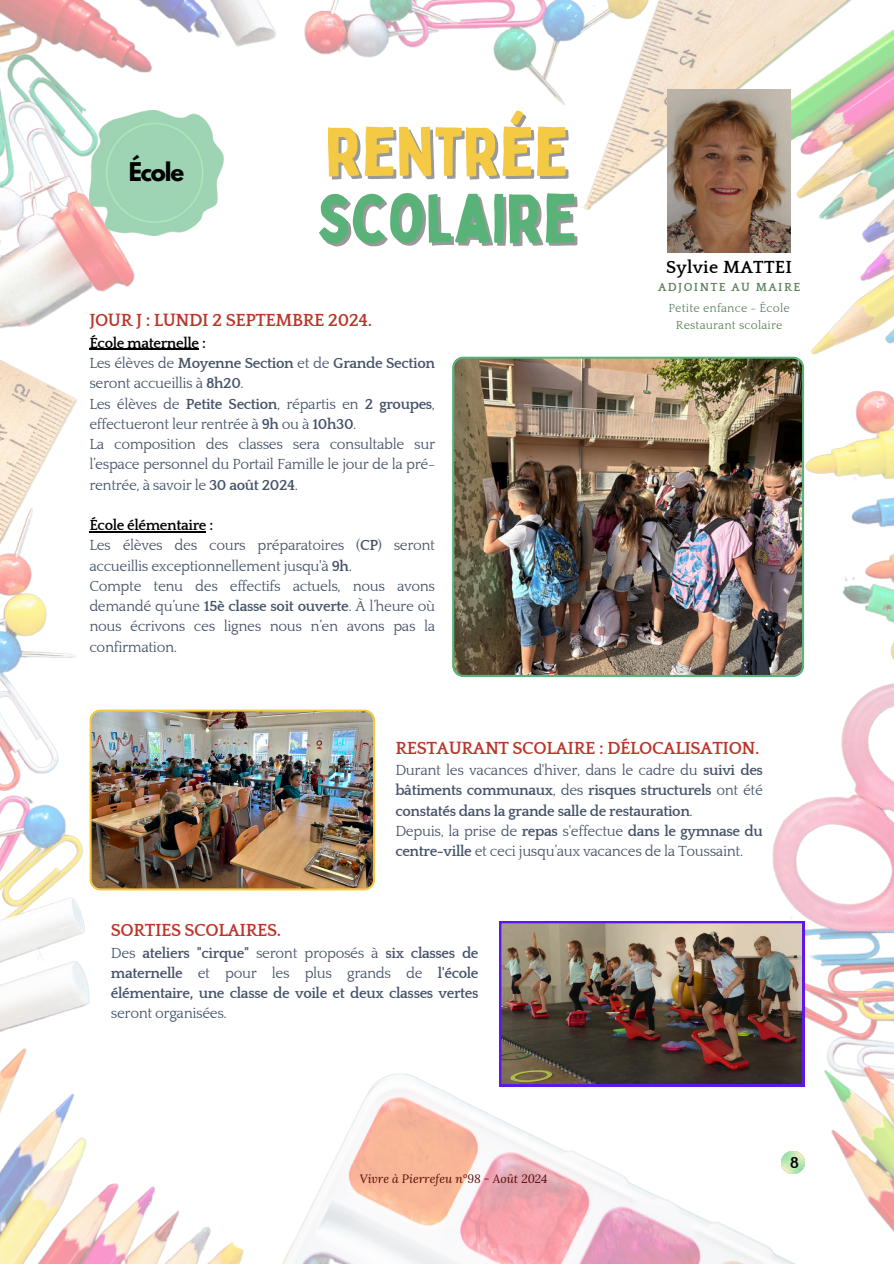
<style>
.page{position:relative;width:894px;height:1264px;background:#fff}
.page>*{position:absolute;margin:0;border:0;box-sizing:border-box;transform-origin:0 0}
.t1{font:67.5px "Bobby Jones";color:#59b379}
.t2{font:67.5px "Bobby Jones";color:#f4ca44}
.t3{font:700 22.8px "League Spartan";letter-spacing:-.05em;color:#000}
.t4{font:700 18px "Quattrocento";letter-spacing:-.025em;color:#bc352a}
.t5{font:700 18px "Quattrocento";letter-spacing:.015em;color:#000}
.t6{font:700 16.35px "Quattrocento";color:#000}
.t7{font:15px/20.2px "Quattrocento";letter-spacing:-.025em;color:#455369}
.t8{font:700 15px/20.2px "Quattrocento";letter-spacing:-.025em;color:#455369}
.t9{font:12px "Quattrocento";letter-spacing:.015em;color:#5d805b}
.t10{font:italic 12px "Lora";color:#5b0905}
.t11{font:700 12px "Quattrocento";letter-spacing:.115em;color:#5d805b}
.s1{font-weight:700;color:#000}
.s2{font-weight:700}
.s3{font-weight:400}
</style>
<div class="page">
<img style="left:0;top:0;width:893px;height:1263px">
<img style="left:667px;top:89px;width:123px;height:163px">
<img style="left:452px;top:356px;width:352px;height:321px">
<img style="left:89px;top:709px;width:286px;height:181px">
<img style="left:499px;top:921px;width:305px;height:165px">
<hr style="left:89px;top:349px;width:110px;height:1px;background:#000">
<hr style="left:89px;top:531px;width:117px;height:1px;background:#000">
<img style="left:89px;top:110px;width:134px;height:125px">
<img style="left:781px;top:1151px;width:22px;height:22px">
<p class="t3" style="left:129px;top:160px;width:57px">École</p>
<p class="t2" style="left:325px;top:109px;width:244px">RENTRÉE</p>
<h1 class="t1" style="left:316px;top:176px;width:262px">SCOLAIRE</h1>
<p class="t5" style="left:666px;top:258px;width:127px">Sylvie MATTEI</p>
<h3 class="t11" style="left:657px;top:280px;width:144px">ADJOINTE AU MAIRE</h3>
<h5 class="t9" style="left:668px;top:301px;width:123px">Petite enfance - École</h5>
<p class="t4" style="left:89px;top:311px;width:284px">JOUR J : LUNDI 2 SEPTEMBRE 2024.</p>
<p class="t9" style="left:675px;top:318px;width:108px">Restaurant scolaire</p>
<p class="t7" style="left:89px;top:333px;width:347px"><span class="s1">École maternelle :<br></span>Les élèves de <span class="s2">Moyenne Section</span> et de <span class="s2">Grande Section </span>seront accueillis à <span class="s2">8h20</span>.<br>Les élèves de <span class="s2">Petite Section</span>, répartis en <span class="s2">2 groupes</span>, effectueront leur rentrée à <span class="s2">9h</span> ou à <span class="s2">10h30</span>.<br>La composition des classes sera consultable sur l’espace personnel du Portail Famille le jour de la pré&shy;rentrée, à savoir le <span class="s2">30 août 2024</span>.</p>
<p class="t7" style="left:89px;top:515px;width:347px"><span class="s1">École élémentaire :<br></span>Les élèves des cours préparatoires (<span class="s2">CP</span>) seront accueillis exceptionnellement jusqu'à <span class="s2">9h</span>.<br>Compte tenu des effectifs actuels, nous avons demandé qu’une <span class="s2">15è classe soit ouverte</span>. À l’heure où nous écrivons ces lignes nous n’en avons pas la confirmation.</p>
<p class="t4" style="left:395px;top:738px;width:365px">RESTAURANT SCOLAIRE : DÉLOCALISATION.</p>
<p class="t8" style="left:395px;top:760px;width:369px"><span class="s3">Durant les vacances d'hiver, dans le cadre du</span> suivi des bâtiments communaux<span class="s3">, des</span> risques structurels <span class="s3">ont été </span>constatés dans la grande salle de restauration<span class="s3">.<br>Depuis, la prise de</span> repas <span class="s3">s'effectue</span> dans le gymnase du centre-ville <span class="s3">et ceci jusqu’aux vacances de la Toussaint.</span></p>
<p class="t4" style="left:111px;top:920px;width:172px">SORTIES SCOLAIRES.</p>
<p class="t8" style="left:111px;top:943px;width:369px;text-align:justify"><span class="s3">Des</span> ateliers "cirque" <span class="s3">seront proposés à</span> six classes de maternelle <span class="s3">et pour les plus grands de</span> l'école élémentaire, une classe de voile et deux classes vertes</p>
<p class="t7" style="left:111px;top:1003px;width:117px">seront organisées.</p>
<p class="t10" style="left:359px;top:1170px;width:189px">Vivre à Pierrefeu n°98 - Août 2024</p>
<p class="t6" style="left:789px;top:1153px;width:11px">8</p>
</div>
